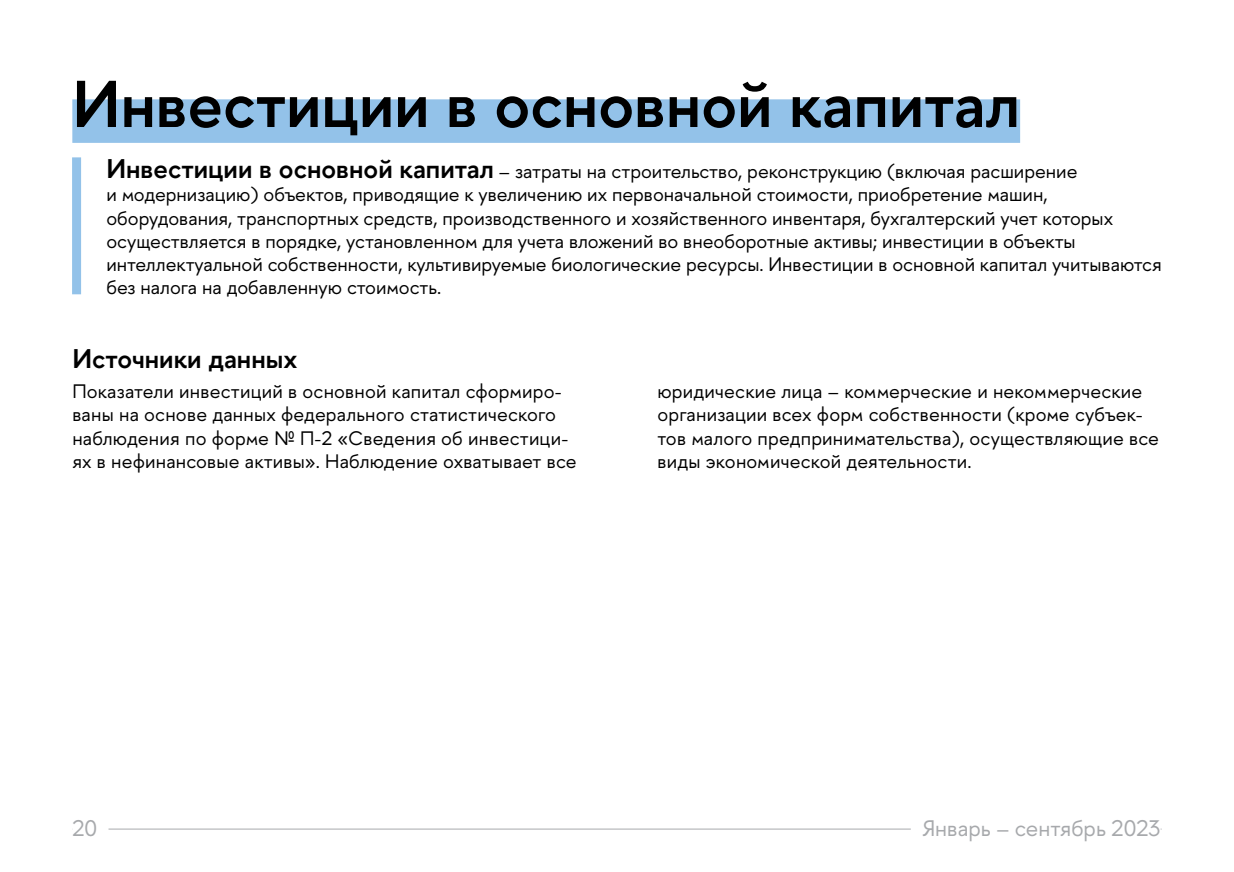
<style>
.page{position:relative;width:1234px;height:872px;background:#fff}
.page>*{position:absolute;margin:0;border:0;box-sizing:border-box;transform-origin:0 0}
.t1{font:600 66px "HSE Sans";color:#000}
.t2{font:600 27px "HSE Sans";color:#000}
.t3{font:22.5px "HSE Sans";color:#a7a9ac}
.t4{font:19.5px/23.2px "HSE Sans";color:#000}
.s1{font-weight:600;font-size:27px}
</style>
<div class="page">
<hr style="left:73px;top:828px;width:1087px;height:1px;background:#a7a9ac">
<div style="left:72px;top:818px;width:36px;height:21px;background:#fff"></div>
<div style="left:910px;top:818px;width:250px;height:21px;background:#fff"></div>
<div style="left:72px;top:99px;width:947px;height:44px;background:#93c2e9"></div>
<div style="left:72px;top:157px;width:9px;height:137px;background:#93c2e9"></div>
<h1 class="t1" style="left:72px;top:61px;width:949px">Инвестиции в основной капитал</h1>
<p class="t4" style="left:106px;top:160px;width:1056px"><span class="s1">Инвестиции в основной капитал</span> – затраты на строительство, реконструкцию (включая расширение<br>и модернизацию) объектов, приводящие к увеличению их первоначальной стоимости, приобретение машин, оборудования, транспортных средств, производственного и хозяйственного инвентаря, бухгалтерский учет которых осуществляется в порядке, установленном для учета вложений во внеоборотные активы; инвестиции в объекты интеллектуальной собственности, культивируемые биологические ресурсы. Инвестиции в основной капитал учитываются без налога на добавленную стоимость.</p>
<h2 class="t2" style="left:72px;top:341px;width:226px">Источники данных</h2>
<p class="t4" style="left:72px;top:380px;width:505px">Показатели инвестиций в основной капитал сформиро&shy;ваны на основе данных федерального статистического наблюдения по форме № П-2 «Сведения об инвестици&shy;ях в нефинансовые активы». Наблюдение охватывает все</p>
<p class="t4" style="left:657px;top:380px;width:503px">юридические лица – коммерческие и некоммерческие организации всех форм собственности (кроме субъек&shy;тов малого предпринимательства), осуществляющие все виды экономической деятельности.</p>
<p class="t3" style="left:72px;top:814px;width:26px">20</p>
<p class="t3" style="left:921px;top:814px;width:240px">Январь – сентябрь 2023</p>
</div>
